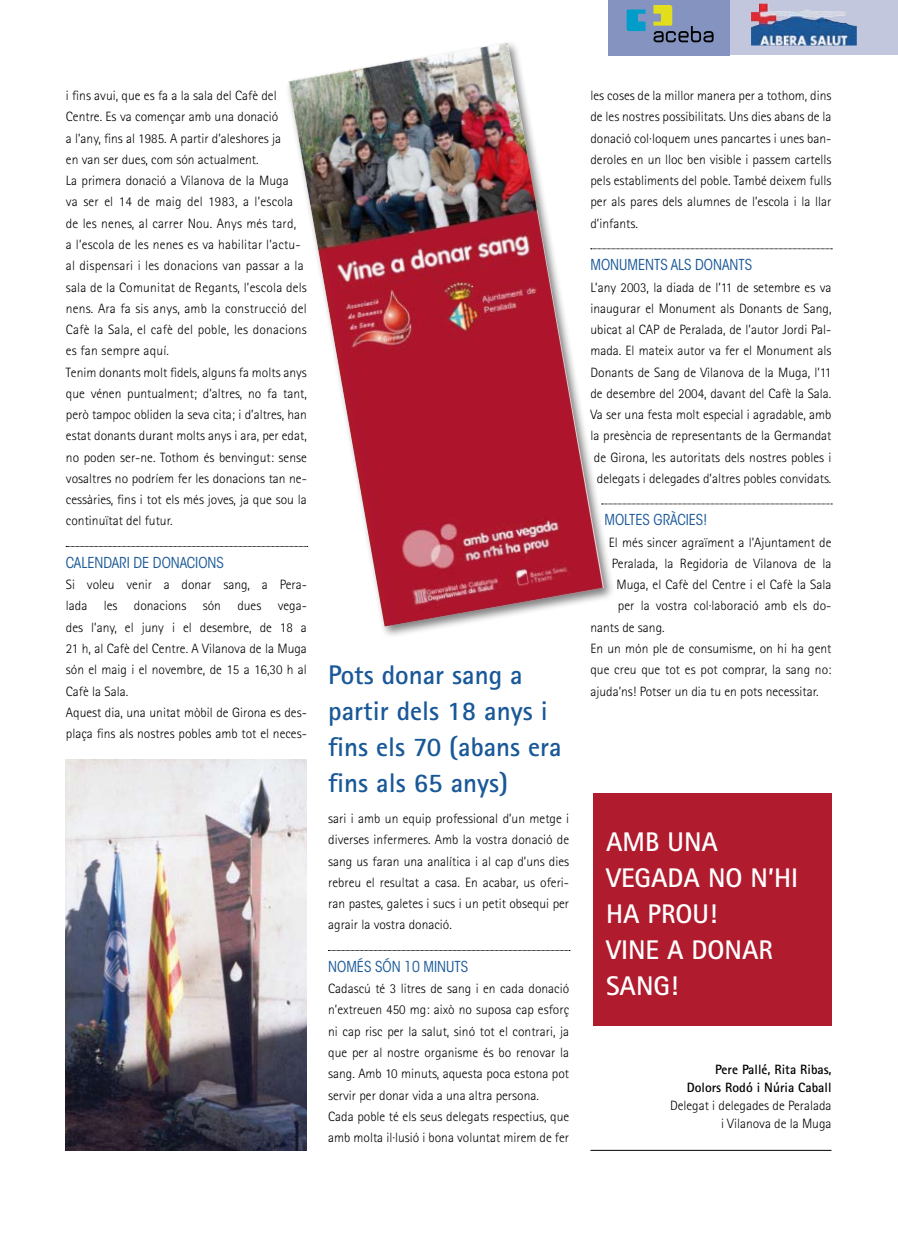
<style>
.page{position:relative;width:898px;height:1259px;background:#fff}
.page>*{position:absolute;margin:0;border:0;box-sizing:border-box;transform-origin:0 0}
.t1{font:700 27px/36px "Rotis Sans Serif";color:#195898}
.t2{font:700 27px/36px "Rotis Sans Serif";color:#fff}
.t3{font:condensed 15px "ITC Avant Garde Std";color:#195898}
.t4{font:300 13.5px/21.3px "Rotis Sans Serif";color:#000}
.t5{font:700 13.5px/18px "Rotis Sans Serif";color:#000;text-align:right}
</style>
<div class="page">
<div style="left:593px;top:793px;width:238px;height:232px;background:#b01b2e"></div>
<svg style="left:66px;top:546px;width:218px;height:1px"></svg>
<hr style="left:590px;top:1150px;width:241px;height:1px;background:#000">
<img style="left:66px;top:759px;width:241px;height:391px">
<svg style="left:328px;top:950px;width:242px;height:1px"></svg>
<img style="left:288px;top:43px;width:316px;height:583px">
<svg style="left:591px;top:249px;width:241px;height:1px"></svg>
<svg style="left:601px;top:504px;width:231px;height:1px"></svg>
<div style="left:621px;top:0;width:277px;height:55px;background:#c2c7de"></div>
<div style="left:608px;top:0;width:121px;height:55px;background:#8493bf"></div>
<svg style="left:626px;top:10px;width:19px;height:21px"></svg>
<svg style="left:653px;top:5px;width:60px;height:37px"></svg>
<img style="left:751px;top:4px;width:106px;height:42px">
<p class="t4" style="left:66px;top:85px;width:242px">i fins avui, que es fa a la sala del Cafè del Centre. Es va començar amb una donació<br>a l’any, fins al 1985. A partir d’aleshores ja<br>en van ser dues, com són actualment.<br>La primera donació a Vilanova de la Muga<br>va ser el 14 de maig del 1983, a l’escola de les nenes, al carrer Nou. Anys més tard,<br>a l’escola de les nenes es va habilitar l’actu&shy;al dispensari i les donacions van passar a la sala de la Comunitat de Regants, l’escola dels nens. Ara fa sis anys, amb la construcció del Cafè la Sala, el cafè del poble, les donacions es fan sempre aquí.<br>Tenim donants molt fidels, alguns fa molts anys que vénen puntualment; d’altres, no fa tant, però tampoc obliden la seva cita; i d’altres, han estat donants durant molts anys i ara, per edat, no poden ser-ne. Tothom és benvingut: sense vosaltres no podríem fer les donacions tan ne&shy;cessàries, fins i tot els més joves, ja que sou la continuïtat del futur.</p>
<p class="t3" style="left:66px;top:553px;width:159px">CALENDARI DE DONACIONS</p>
<p class="t4" style="left:66px;top:574px;width:242px">Si voleu venir a donar sang, a Pera&shy;lada les donacions són dues vega&shy;des l’any, el juny i el desembre, de 18 a 21 h, al Cafè del Centre. A Vilanova de la Muga són el maig i el novembre, de 15 a 16,30 h al Cafè la Sala.<br>Aquest dia, una unitat mòbil de Girona es des&shy;plaça fins als nostres pobles amb tot el neces-</p>
<h1 class="t1" style="left:328px;top:656px;width:235px">Pots donar sang a partir dels 18 anys i fins els 70 (abans era fins als 65 anys)</h1>
<p class="t4" style="left:328px;top:808px;width:242px;text-align:justify">sari i amb un equip professional d’un metge i diverses infermeres. Amb la vostra donació de sang us faran una analítica i al cap d’uns dies rebreu el resultat a casa. En acabar, us oferi&shy;ran pastes, galetes i sucs i un petit obsequi per agrair la vostra donació.</p>
<p class="t3" style="left:328px;top:957px;width:141px">NOMÉS SÓN 10 MINUTS</p>
<p class="t4" style="left:328px;top:978px;width:242px">Cadascú té 3 litres de sang i en cada donació n’extreuen 450 mg: això no suposa cap esforç ni cap risc per la salut, sinó tot el contrari, ja que per al nostre organisme és bo renovar la sang. Amb 10 minuts, aquesta poca estona pot servir per donar vida a una altra persona.<br>Cada poble té els seus delegats respectius, que amb molta il·lusió i bona voluntat mirem de fer</p>
<p class="t4" style="left:590px;top:85px;width:242px;text-align:justify">les coses de la millor manera per a tothom, dins de les nostres possibilitats. Uns dies abans de la donació col·loquem unes pancartes i unes ban&shy;deroles en un lloc ben visible i passem cartells pels establiments del poble. També deixem fulls per als pares dels alumnes de l’escola i la llar d’infants.</p>
<p class="t3" style="left:590px;top:256px;width:163px">MONUMENTS ALS DONANTS</p>
<p class="t4" style="left:590px;top:276px;width:242px;text-align:justify">L’any 2003, la diada de l’11 de setembre es va inaugurar el Monument als Donants de Sang, ubicat al cap</p>
<p class="t4" style="left:590px;top:319px;width:242px;text-align:right">de Peralada, de l’autor Jordi Pal-<br>mada. El mateix autor va fer el Monument als Donants de Sang de Vilanova de la Muga, l’11 de desembre del 2004, davant del Cafè la Sala.<br>Va ser una festa molt especial i agradable, amb la presència de representants de la Germandat de Girona, les autoritats dels nostres pobles i delegats i delegades d’altres pobles convidats.</p>
<p class="t3" style="left:604px;top:511px;width:104px">MOLTES GRÀCIES!</p>
<p class="t4" style="left:609px;top:531px;width:224px">El més sincer agraïment a l’Ajuntament de</p>
<p class="t4" style="left:612px;top:553px;width:221px">Peralada, la Regidoria de Vilanova de la</p>
<p class="t4" style="left:616px;top:574px;width:216px">Muga, el Cafè del Centre i el Cafè la Sala</p>
<p class="t4" style="left:618px;top:595px;width:215px">per la vostra col·laboració amb els do-</p>
<p class="t4" style="left:590px;top:616px;width:76px">nants de sang.</p>
<p class="t4" style="left:590px;top:638px;width:242px">En un món ple de consumisme, on hi ha gent</p>
<p class="t4" style="left:590px;top:659px;width:242px">que creu que tot es pot comprar, la sang no:</p>
<p class="t4" style="left:590px;top:680px;width:230px">ajuda’ns! Potser un dia tu en pots necessitar.</p>
<h1 class="t2" style="left:606px;top:823px;width:193px">AMB UNA<br>VEGADA NO N’HI<br>HA PROU!<br>VINE A DONAR<br>SANG!</h1>
<p class="t5" style="left:687px;top:1060px;width:146px">Pere Pallé, Rita Ribas,<br>Dolors Rodó i Núria Caball</p>
<p class="t4" style="left:670px;top:1096px;width:163px;line-height:18px;text-align:right">Delegat i delegades de Peralada i Vilanova de la Muga</p>
</div>
